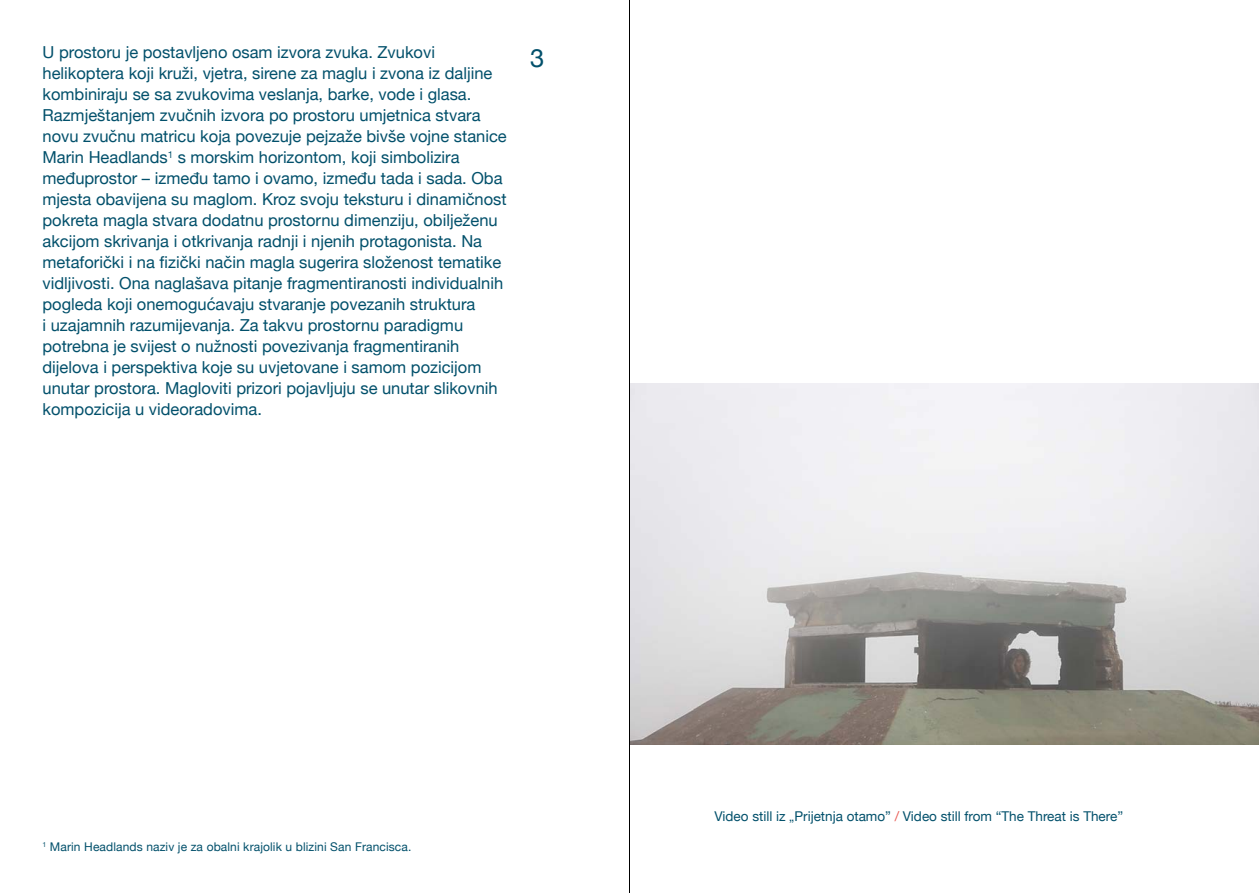
<style>
.page{position:relative;width:1259px;height:893px;background:#fff}
.page>*{position:absolute;margin:0;border:0;box-sizing:border-box;transform-origin:0 0}
.t1{font:25.5px "Helvetica Neue";color:#02506b}
.t2{font:16.5px/21px "Helvetica Neue";color:#02506b}
.t3{font:13.5px "Helvetica Neue";color:#02506b}
.t4{font:12px "Helvetica Neue";letter-spacing:.01em;color:#02506b}
.s1{font-size:12px}
.s2{color:#e95a53}
</style>
<div class="page">
<img style="left:630px;top:384px;width:629px;height:360px">
<hr style="left:629px;top:0;width:1px;height:893px;background:#000">
<p class="t2" style="left:43px;top:43px;width:466px">U prostoru je postavljeno osam izvora zvuka. Zvukovi helikoptera koji kruži, vjetra, sirene za maglu i zvona iz daljine kombiniraju se sa zvukovima veslanja, barke, vode i glasa.<br>Razmještanjem zvučnih izvora po prostoru umjetnica stvara novu zvučnu matricu koja povezuje pejzaže bivše vojne stanice Marin Headlands<sup>1</sup> s morskim horizontom, koji simbolizira međuprostor – između tamo i ovamo, između tada i sada. Oba mjesta obavijena su maglom. Kroz svoju teksturu i dinamičnost pokreta magla stvara dodatnu prostornu dimenziju, obilježenu akcijom skrivanja i otkrivanja radnji i njenih protagonista. Na metaforički i na fizički način magla sugerira složenost tematike vidljivosti. Ona naglašava pitanje fragmentiranosti individualnih pogleda koji onemogućavaju stvaranje povezanih struktura<br>i uzajamnih razumijevanja. Za takvu prostornu paradigmu potrebna je svijest o nužnosti povezivanja fragmentiranih dijelova i perspektiva koje su uvjetovane i samom pozicijom unutar prostora. Magloviti prizori pojavljuju se unutar slikovnih kompozicija u videoradovima.</p>
<h1 class="t1" style="left:530px;top:39px;width:16px">3</h1>
<p class="t4" style="left:43px;top:838px;width:370px"><sup>1</sup> Marin Headlands naziv je za obalni krajolik u blizini San Francisca.</p>
<p class="t3" style="left:714px;top:806px;width:410px">Video still iz <span class="s1">„</span>Prijetnja otamo” <span class="s2">/</span> Video still from “The Threat is There”</p>
</div>
